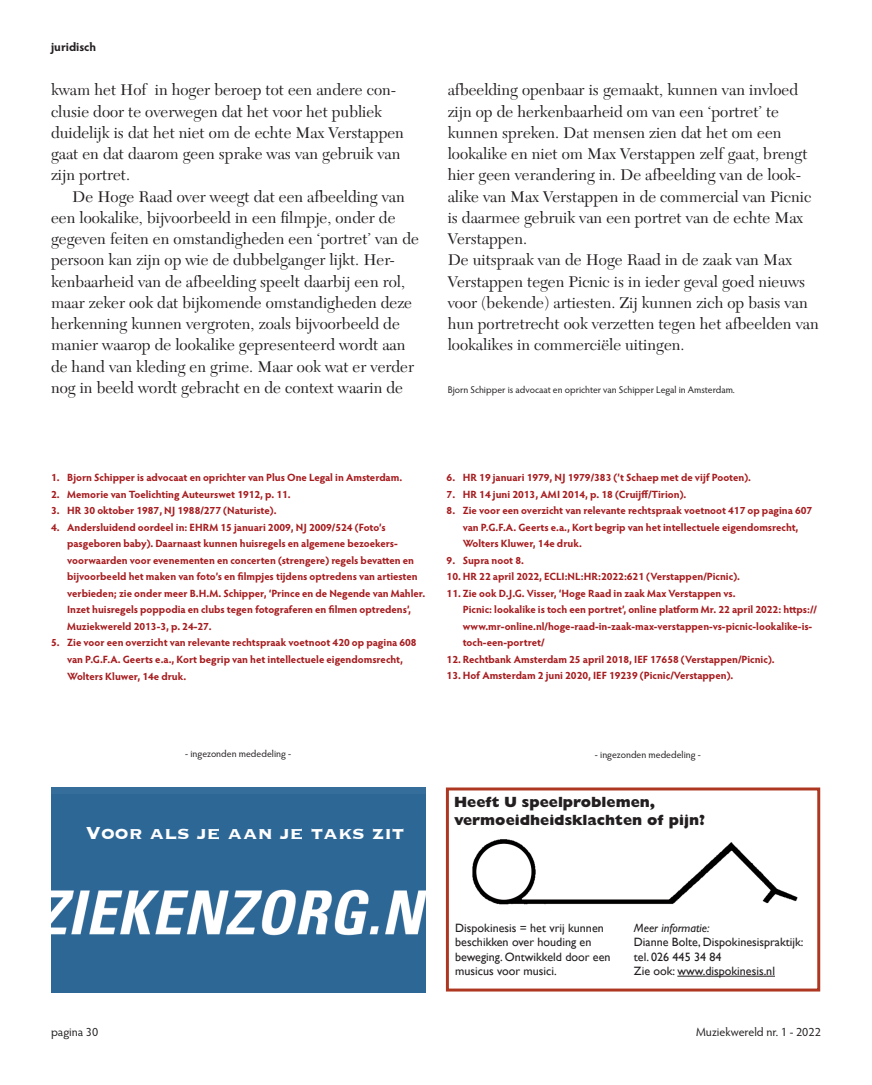
<style>
.page{position:relative;width:872px;height:1085px;background:#fff}
.page>*{position:absolute;margin:0;border:0;box-sizing:border-box;transform-origin:0 0}
.t1{font:700 22.65px "Copperplate";color:#fff}
.t2{font:16.2px/21.3px "New Caledonia";color:#231f20}
.t3{font:800 14.85px/17.9px "Gill Sans";color:#231f20}
.t4{font:12px/14.5px "Gill Sans";color:#231f20}
.t5{font:12px "Hypatia Sans Pro";color:#231f20}
.t6{font:italic 12px "Gill Sans";color:#231f20}
.t7{font:700 12px "Hypatia Sans Pro";color:#231f20}
.t8{font:700 10.5px/16.5px "Hypatia Sans Pro";color:#a61c1f}
.t9{font:9.75px "Hypatia Sans Pro";color:#231f20}
</style>
<div class="page">
<div style="left:51px;top:787px;width:374px;height:205px;background:#2d6796"></div>
<img style="left:51px;top:889px;width:374px;height:47px">
<div style="left:446px;top:787px;width:374px;height:204px;background:#fff;border:3px solid #ad3720"></div>
<hr style="left:677px;top:975px;width:98px;height:1px;background:#231f20">
<img style="left:472px;top:839px;width:326px;height:66px">
<p class="t7" style="left:51px;top:38px;width:47px">juridisch</p>
<h2 class="t2" style="left:51px;top:80px;width:354px">kwam het Hof in hoger beroep tot een andere con&shy;clusie door te overwegen dat het voor het publiek duidelijk is dat het niet om de echte Max Verstappen gaat en dat daarom geen sprake was van gebruik van zijn portret.</h2>
<p class="t2" style="left:51px;top:186px;width:369px;text-indent:21px">De Hoge Raad over weegt dat een afbeelding van een lookalike, bijvoorbeeld in een filmpje, onder de gegeven feiten en omstandigheden een ‘portret’ van de persoon kan zijn op wie de dubbelganger lijkt. Her&shy;kenbaarheid van de afbeelding speelt daarbij een rol, maar zeker ook dat bijkomende omstandigheden deze herkenning kunnen vergroten, zoals bijvoorbeeld de manier waarop de lookalike gepresenteerd wordt aan de hand van kleding en grime. Maar ook wat er verder nog in beeld wordt gebracht en de context waarin de</p>
<p class="t2" style="left:448px;top:80px;width:373px">afbeelding openbaar is gemaakt, kunnen van invloed zijn op de herkenbaarheid om van een ‘portret’ te kunnen spreken. Dat mensen zien dat het om een lookalike en niet om Max Verstappen zelf gaat, brengt hier geen verandering in. De afbeelding van de look&shy;alike van Max Verstappen in de commercial van Picnic is daarmee gebruik van een portret van de echte Max Verstappen.<br>De uitspraak van de Hoge Raad in de zaak van Max Verstappen tegen Picnic is in ieder geval goed nieuws voor (bekende) artiesten. Zij kunnen zich op basis van hun portretrecht ook verzetten tegen het afbeelden van lookalikes in commerciële uitingen.</p>
<p class="t9" style="left:448px;top:383px;width:289px">Bjorn Schipper is advocaat en oprichter van Schipper Legal in Amsterdam.</p>
<p class="t8" style="left:51px;top:469px;width:353px">1. Bjorn Schipper is advocaat en oprichter van Plus One Legal in Amsterdam.</p>
<p class="t8" style="left:51px;top:485px;width:241px">2. Memorie van Toelichting Auteurswet 1912, p. 11.</p>
<p class="t8" style="left:51px;top:502px;width:227px">3. HR 30 oktober 1987, NJ 1988/277 (Naturiste).</p>
<p class="t8" style="left:67px;top:518px;width:359px;text-indent:-16px">4. Andersluidend oordeel in: EHRM 15 januari 2009, NJ 2009/524 (Foto’s pasgeboren baby). Daarnaast kunnen huisregels en algemene bezoekers&shy;voorwaarden voor evenementen en concerten (strengere) regels bevatten en bijvoorbeeld het maken van foto’s en filmpjes tijdens optredens van artiesten verbieden; zie onder meer B.H.M. Schipper, ‘Prince en de Negende van Mahler.<br>Inzet huisregels poppodia en clubs tegen fotograferen en filmen optredens’, Muziekwereld 2013-3, p. 24-27.</p>
<p class="t8" style="left:67px;top:634px;width:351px;text-indent:-16px">5. Zie voor een overzicht van relevante rechtspraak voetnoot 420 op pagina 608 van P.G.F.A. Geerts e.a., Kort begrip van het intellectuele eigendomsrecht,<br>Wolters Kluwer, 14e druk.</p>
<p class="t8" style="left:446px;top:469px;width:306px">6. HR 19 januari 1979, NJ 1979/383 (’t Schaep met de vijf Pooten).</p>
<p class="t8" style="left:446px;top:485px;width:241px">7. HR 14 juni 2013, AMI 2014, p. 18 (Cruijff/Tirion).</p>
<p class="t8" style="left:463px;top:502px;width:351px;text-indent:-16px">8. Zie voor een overzicht van relevante rechtspraak voetnoot 417 op pagina 607 van P.G.F.A. Geerts e.a., Kort begrip van het intellectuele eigendomsrecht,<br>Wolters Kluwer, 14e druk.</p>
<p class="t8" style="left:446px;top:551px;width:79px">9. Supra noot 8.</p>
<p class="t8" style="left:446px;top:568px;width:295px">10. HR 22 april 2022, ECLI:NL:HR:2022:621 (Verstappen/Picnic).</p>
<p class="t8" style="left:463px;top:584px;width:356px;text-indent:-16px">11. Zie ook D.J.G. Visser, ‘Hoge Raad in zaak Max Verstappen vs.<br>Picnic: lookalike is toch een portret’, online platform Mr. 22 april 2022: https:// www.mr-online.nl/hoge-raad-in-zaak-max-verstappen-vs-picnic-lookalike-is&shy;toch-een-portret/</p>
<p class="t8" style="left:446px;top:650px;width:329px">12. Rechtbank Amsterdam 25 april 2018, IEF 17658 (Verstappen/Picnic).</p>
<p class="t8" style="left:446px;top:667px;width:288px">13. Hof Amsterdam 2 juni 2020, IEF 19239 (Picnic/Verstappen).</p>
<p class="t9" style="left:185px;top:747px;width:107px">- ingezonden mededeling -</p>
<h1 class="t1" style="left:86px;top:817px;width:320px">Voor als je aan je taks zit</h1>
<p class="t9" style="left:595px;top:748px;width:107px">- ingezonden mededeling -</p>
<h3 class="t3" style="left:454px;top:792px;width:252px">Heeft U speelproblemen, vermoeidheidsklachten of pijn?</h3>
<p class="t4" style="left:455px;top:920px;width:157px">Dispokinesis = het vrij kunnen beschikken over houding en beweging. Ontwikkeld door een musicus voor musici.</p>
<p class="t6" style="left:634px;top:920px;width:77px">Meer informatie:</p>
<p class="t4" style="left:634px;top:934px;width:171px">Dianne Bolte, Dispokinesispraktijk: tel. 026 445 34 84<br>Zie ook: www.dispokinesis.nl</p>
<p class="t5" style="left:51px;top:1024px;width:49px">pagina 30</p>
<p class="t5" style="left:696px;top:1024px;width:126px">Muziekwereld nr. 1 - 2022</p>
</div>
